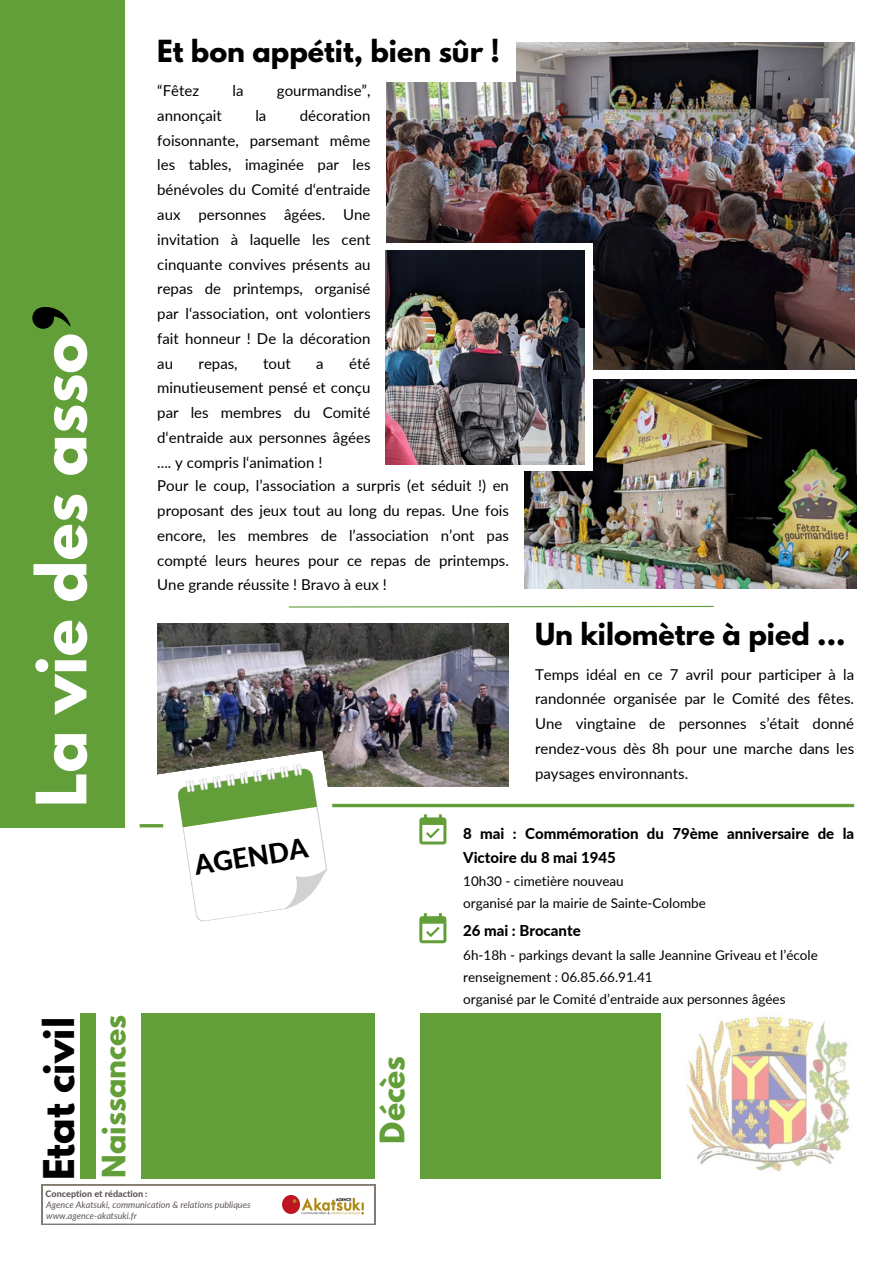
<style>
.page{position:relative;width:894px;height:1264px;background:#fff}
.page>*{position:absolute;margin:0;border:0;box-sizing:border-box;transform-origin:0 0}
.t1{font:700 61.5px "League Spartan";color:#fff}
.t2{font:700 37.5px "League Spartan";color:#000}
.t3{font:700 30px "League Spartan";color:#639f39}
.t4{font:700 28.5px "League Spartan";color:#639f39}
.t5{font:700 27px "League Spartan";color:#000}
.t6{font:800 27px "Lato";color:#000}
.t7{font:15px/24.8px "Lato";color:#000;text-align:justify}
.t8{font:800 15px/24.8px "Lato";color:#000}
.t9{font:13.5px/22.5px "Lato";color:#000}
.t10{font:italic 9px "Lato";color:#5e5653}
.t11{font:800 9px "Lato";color:#5e5653}
</style>
<div class="page">
<div style="left:0;top:0;width:125px;height:827px;background:#639f39"></div>
<svg style="left:32px;top:307px;width:39px;height:21px"></svg>
<svg style="left:341px;top:803px;width:512px;height:4px;background:#84b363"></svg>
<img style="left:157px;top:623px;width:351px;height:163px">
<hr style="left:140px;top:824px;width:23px;height:3px;background:#639f39">
<svg style="left:145px;top:750px;width:196px;height:172px"></svg>
<img style="left:686px;top:1016px;width:164px;height:155px">
<div style="left:80px;top:1013px;width:580px;height:165px;background:#639f39"></div>
<div style="left:96px;top:1002px;width:44px;height:178px;background:#fff"></div>
<div style="left:375px;top:1007px;width:44px;height:177px;background:#fff"></div>
<svg style="left:42px;top:1184px;width:333px;height:40px"></svg>
<img style="left:282px;top:1195px;width:81px;height:19px">
<svg style="left:419px;top:913px;width:27px;height:30px"></svg>
<svg style="left:419px;top:814px;width:27px;height:30px"></svg>
<img style="left:386px;top:43px;width:467px;height:326px">
<div style="left:340px;top:18px;width:176px;height:64px;background:#fff"></div>
<svg style="left:288px;top:605px;width:426px;height:3px"></svg>
<img style="left:524px;top:379px;width:332px;height:210px">
<div style="left:341px;top:243px;width:251px;height:228px;background:#fff"></div>
<img style="left:385px;top:250px;width:199px;height:214px">
<p class="t1" style="left:31px;top:807px;width:475px;rotate:-90deg">La vie des asso</p>
<h5 class="t2" style="left:40px;top:1180px;width:165px;rotate:-90deg">Etat civil</h5>
<h6 class="t4" style="left:100px;top:1177px;width:165px;rotate:-90deg">Naissances</h6>
<p class="t5" style="left:157px;top:38px;width:344px">Et bon appétit, bien sûr !</p>
<h2 class="t7" style="left:157px;top:78px;width:43px">“Fêtez</h2>
<h2 class="t7" style="left:232px;top:78px;width:12px">la</h2>
<h2 class="t7" style="left:277px;top:78px;width:95px">gourmandise”,</h2>
<h2 class="t7" style="left:157px;top:103px;width:66px">annonçait</h2>
<h2 class="t7" style="left:255px;top:103px;width:12px">la</h2>
<h2 class="t7" style="left:157px;top:103px;width:215px;text-indent:142px">décoration foisonnante, parsemant même les tables, imaginée par les bénévoles du Comité d‘entraide aux personnes âgées. Une invitation à laquelle les cent cinquante convives présents au repas de printemps, organisé par l‘association, ont volontiers fait honneur ! De la décoration au</h2>
<h2 class="t7" style="left:157px;top:350px;width:215px;text-indent:192px">été minutieusement pensé et conçu par les membres du Comité d‘entraide aux personnes âgées .... y compris l‘animation !</h2>
<h2 class="t7" style="left:198px;top:350px;width:41px">repas,</h2>
<h2 class="t7" style="left:263px;top:350px;width:29px">tout</h2>
<h2 class="t7" style="left:316px;top:350px;width:9px">a</h2>
<h6 class="t7" style="left:157px;top:473px;width:353px">Pour le coup, l’association a surpris (et séduit !) en proposant des jeux tout au long du repas. Une fois encore, les membres de l’association n’ont pas compté leurs heures pour ce repas de printemps.<br>Une grande réussite ! Bravo à eux !</h6>
<h3 class="t5" style="left:535px;top:621px;width:312px">Un kilomètre à pied ...</h3>
<h3 class="t7" style="left:535px;top:661px;width:320px">Temps idéal en ce 7 avril pour participer à la randonnée organisée par le Comité des fêtes.<br>Une vingtaine de personnes s’était donné rendez-vous dès 8h pour une marche dans les paysages environnants.</h3>
<p class="t6" style="left:192px;top:849px;width:116px;rotate:-9deg">AGENDA</p>
<p class="t3" style="left:377px;top:1143px;width:89px;rotate:-90deg">Décès</p>
<p class="t8" style="left:463px;top:820px;width:392px">8 mai : Commémoration du 79ème anniversaire de la<br>Victoire du 8 mai 1945</p>
<p class="t9" style="left:463px;top:869px;width:244px">10h30 - cimetière nouveau<br>organisé par la mairie de Sainte-Colombe</p>
<p class="t8" style="left:463px;top:918px;width:119px">26 mai : Brocante</p>
<p class="t9" style="left:463px;top:943px;width:356px">6h-18h - parkings devant la salle Jeannine Griveau et l’école</p>
<p class="t9" style="left:463px;top:965px;width:191px">renseignement : 06.85.66.91.41</p>
<p class="t9" style="left:463px;top:987px;width:324px">organisé par le Comité d’entraide aux personnes âgées</p>
<h4 class="t11" style="left:46px;top:1188px;width:103px">Conception et rédaction :</h4>
<p class="t10" style="left:46px;top:1209px;width:92px">www.agence-akatsuki.fr</p>
<h6 class="t10" style="left:46px;top:1198px;width:206px">Agence Akatsuki, communication &amp; relations publiques</h6>
</div>
